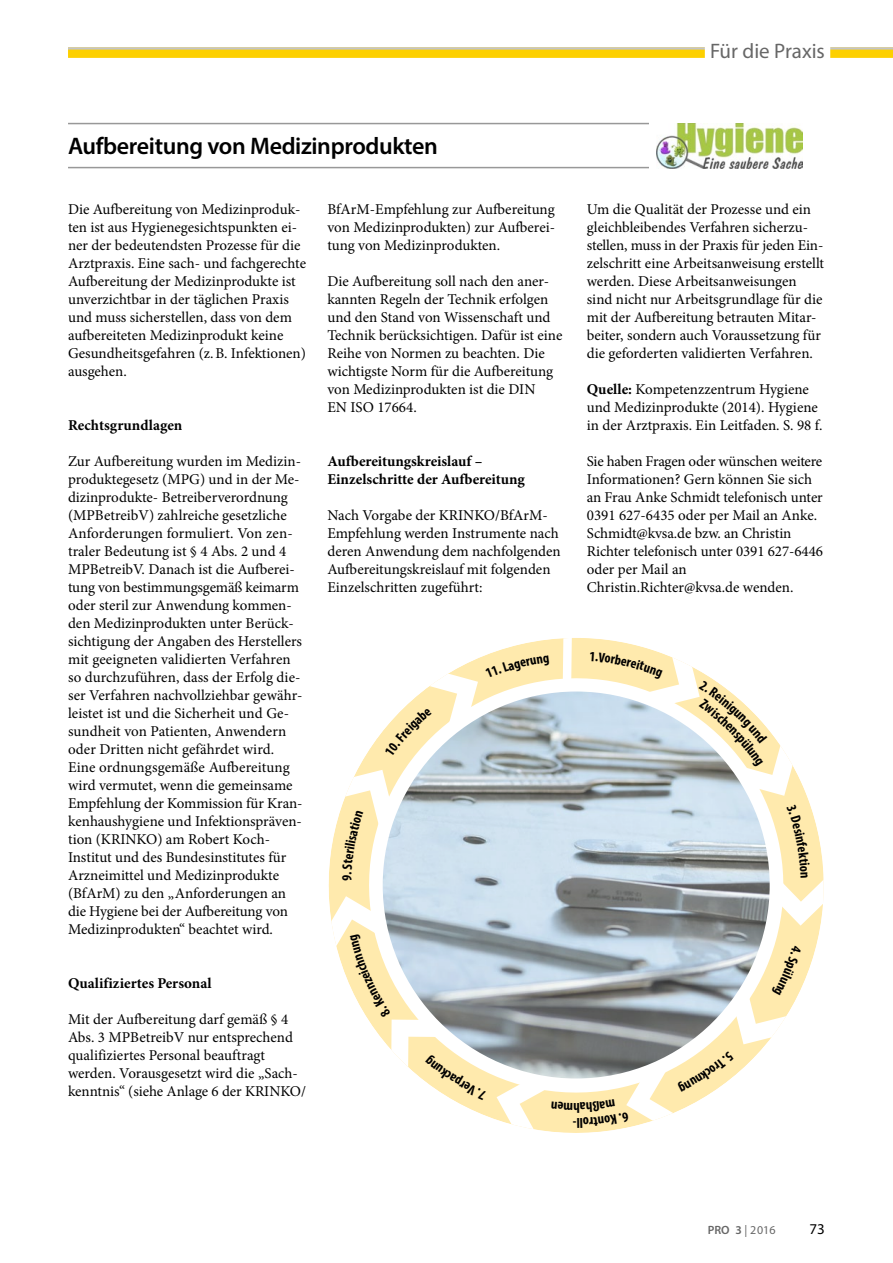
<style>
.page{position:relative;width:893px;height:1263px;background:#fff}
.page>*{position:absolute;margin:0;border:0;box-sizing:border-box;transform-origin:0 0}
.t1{font:600 24px "Myriad Pro";letter-spacing:-.015em;color:#000}
.t2{font:21px "Myriad Pro";color:#676767}
.t3{font:15px/18px "Minion Pro";color:#000}
.t4{font:700 15px/18px "Minion Pro";color:#000}
.t5{font:15px "Myriad Pro";color:#000}
.t6{font:700 condensed 14.25px "Myriad Pro";color:#000}
.t7{font:12px "Myriad Pro";color:#676767}
.s1{font-weight:700}
.s2{font-weight:600}
</style>
<div class="page">
<div style="left:68px;top:47px;width:825px;height:11px;background:#fdd000"></div>
<hr style="left:68px;top:47px;width:825px;height:3px;background:#c4c4c5">
<div style="left:705px;top:36px;width:125px;height:30px;background:#fff"></div>
<hr style="left:68px;top:123px;width:757px;height:1px;background:#989898">
<hr style="left:68px;top:167px;width:757px;height:1px;background:#989898">
<div style="left:650px;top:108px;width:175px;height:68px;background:#fff"></div>
<img style="left:656px;top:124px;width:147px;height:44px">
<svg style="left:328px;top:638px;width:492px;height:482px"></svg>
<svg style="left:349px;top:658px;width:455px;height:455px"></svg>
<svg style="left:563px;top:638px;width:9px;height:53px"></svg>
<img style="left:383px;top:691px;width:387px;height:387px;border-radius:193px">
<svg style="left:590px;top:646px;width:205px;height:150px"></svg>
<svg style="left:773px;top:804px;width:51px;height:122px"></svg>
<svg style="left:734px;top:945px;width:67px;height:99px"></svg>
<svg style="left:497px;top:1051px;width:237px;height:82px"></svg>
<svg style="left:328px;top:896px;width:158px;height:204px"></svg>
<svg style="left:331px;top:770px;width:61px;height:111px"></svg>
<svg style="left:385px;top:671px;width:93px;height:85px"></svg>
<svg style="left:485px;top:655px;width:64px;height:23px"></svg>
<h2 class="t2" style="left:710px;top:38px;width:116px">Für die Praxis</h2>
<h1 class="t1" style="left:68px;top:131px;width:371px">Aufbereitung von Medizinprodukten</h1>
<p class="t3" style="left:68px;top:200px;width:240px">Die Aufbereitung von Medizinproduk&shy;ten ist aus Hygienegesichtspunkten ei&shy;ner der bedeutendsten Prozesse für die Arztpraxis. Eine sach- und fachgerechte Aufbereitung der Medizinprodukte ist unverzichtbar in der täglichen Praxis und muss sicherstellen, dass von dem aufbereiteten Medizinprodukt keine Gesundheitsgefahren (z.B. Infektionen) ausgehen.</p>
<p class="t4" style="left:68px;top:416px;width:116px">Rechtsgrundlagen</p>
<p class="t3" style="left:68px;top:452px;width:236px">Zur Aufbereitung wurden im Medizin&shy;produktegesetz (MPG) und in der Me&shy;dizinprodukte- Betreiberverordnung (MPBetreibV) zahlreiche gesetzliche Anforderungen formuliert. Von zen&shy;traler Bedeutung ist § 4 Abs. 2 und 4<br>MPBetreibV. Danach ist die Aufberei&shy;tung von bestimmungsgemäß keimarm oder steril zur Anwendung kommen&shy;den Medizinprodukten unter Berück&shy;sichtigung der Angaben des Herstellers mit geeigneten validierten Verfahren so durchzuführen, dass der Erfolg die&shy;ser Verfahren nachvollziehbar gewähr&shy;leistet ist und die Sicherheit und Ge&shy;sundheit von Patienten, Anwendern oder Dritten nicht gefährdet wird.<br>Eine ordnungsgemäße Aufbereitung wird vermutet, wenn die gemeinsame Empfehlung der Kommission für Kran&shy;kenhaushygiene und Infektionspräven&shy;tion (KRINKO) am Robert Koch-Institut und des Bundesinstitutes für Arzneimittel und Medizinprodukte (BfArM) zu den „Anforderungen an die Hygiene bei der Aufbereitung von Medizinprodukten“ beachtet wird.</p>
<p class="t4" style="left:68px;top:974px;width:145px">Qualifiziertes Personal</p>
<p class="t3" style="left:68px;top:1010px;width:239px">Mit der Aufbereitung darf gemäß § 4<br>Abs. 3 MPBetreibV nur entsprechend qualifiziertes Personal beauftragt werden. Vorausgesetzt wird die „Sach&shy;kenntnis“ (siehe Anlage 6 der KRINKO/</p>
<p class="t3" style="left:327px;top:200px;width:229px;text-align:justify">BfArM-Empfehlung zur Aufbereitung von Medizinprodukten) zur Aufberei&shy;tung von Medizinprodukten.</p>
<p class="t3" style="left:327px;top:272px;width:236px">Die Aufbereitung soll nach den aner&shy;kannten Regeln der Technik erfolgen und den Stand von Wissenschaft und Technik berücksichtigen. Dafür ist eine Reihe von Normen zu beachten. Die wichtigste Norm für die Aufbereitung von Medizinprodukten ist die DIN<br>EN ISO 17664.</p>
<p class="t4" style="left:327px;top:452px;width:199px">Aufbereitungskreislauf –<br>Einzelschritte der Aufbereitung</p>
<p class="t3" style="left:327px;top:506px;width:235px">Nach Vorgabe der KRINKO/BfArM-Empfehlung werden Instrumente nach deren Anwendung dem nachfolgenden Aufbereitungskreislauf mit folgenden Einzelschritten zugeführt:</p>
<p class="t3" style="left:587px;top:200px;width:239px">Um die Qualität der Prozesse und ein gleichbleibendes Verfahren sicherzu&shy;stellen, muss in der Praxis für jeden Ein&shy;zelschritt eine Arbeitsanweisung erstellt werden. Diese Arbeitsanweisungen sind nicht nur Arbeitsgrundlage für die mit der Aufbereitung betrauten Mitar&shy;beiter, sondern auch Voraussetzung für die geforderten validierten Verfahren.</p>
<p class="t3" style="left:587px;top:380px;width:237px"><span class="s1">Quelle:</span> Kompetenzzentrum Hygiene und Medizinprodukte (2014). Hygiene in der Arztpraxis. Ein Leitfaden. S. 98 f.</p>
<p class="t3" style="left:587px;top:452px;width:238px">Sie haben Fragen oder wünschen weitere Informationen? Gern können Sie sich an Frau Anke Schmidt telefonisch unter 0391 627-6435 oder per Mail an Anke.<br>Schmidt@kvsa.de bzw. an Christin Richter telefonisch unter 0391 627-6446 oder per Mail an Christin.Richter@kvsa.de wenden.</p>
<p class="t6" style="left:576px;top:1131px;width:5px;rotate:180deg">-</p>
<p class="t7" style="left:708px;top:1222px;width:69px"><span class="s2">PRO 3</span> | 2016</p>
<p class="t5" style="left:809px;top:1220px;width:17px">73</p>
</div>
